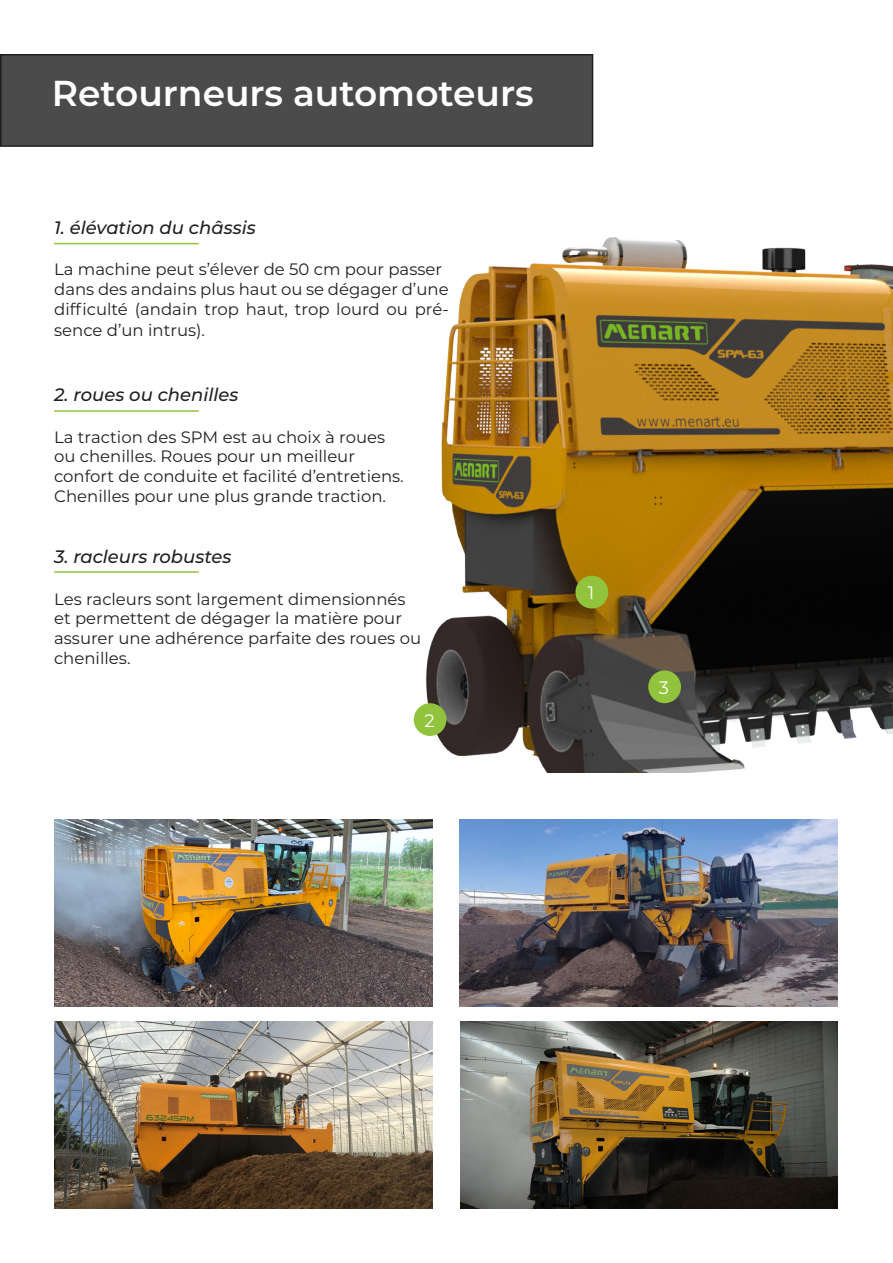
<style>
.page{position:relative;width:893px;height:1263px;background:#fff}
.page>*{position:absolute;margin:0;border:0;box-sizing:border-box;transform-origin:0 0}
.t1{font:600 36px "Montserrat";color:#fff}
.t2{font:italic 500 18px "Montserrat";color:#231f20}
.t3{font:18px "Montserrat";color:#fff}
.t4{font:16.5px/21.6px "Montserrat";color:#231f20}
</style>
<div class="page">
<img style="left:413px;top:237px;width:480px;height:536px">
<div style="left:1px;top:55px;width:592px;height:91px;background:#4a4b4a"></div>
<div style="left:0;top:54px;width:593px;height:93px;border:2px solid #231f20"></div>
<hr style="left:54px;top:243px;width:145px;height:1px;background:#92c33d">
<hr style="left:54px;top:410px;width:145px;height:2px;background:#92c33d">
<hr style="left:54px;top:571px;width:145px;height:2px;background:#92c33d">
<img style="left:54px;top:819px;width:379px;height:187px">
<img style="left:459px;top:819px;width:378px;height:187px">
<img style="left:54px;top:1022px;width:379px;height:187px">
<img style="left:460px;top:1022px;width:377px;height:187px">
<div style="left:414px;top:703px;width:32px;height:33px;background:#92c33d;border-radius:50%"></div>
<div style="left:575px;top:576px;width:33px;height:32px;background:#92c33d;border-radius:50%"></div>
<div style="left:648px;top:670px;width:33px;height:33px;background:#92c33d;border-radius:50%"></div>
<p class="t1" style="left:52px;top:68px;width:483px">Retourneurs automoteurs</p>
<p class="t2" style="left:54px;top:215px;width:203px">1. élévation du châssis</p>
<p class="t4" style="left:54px;top:258px;width:389px">La machine peut s’élever de 50 cm pour passer</p>
<p class="t4" style="left:54px;top:278px;width:396px">dans des andains plus haut ou se dégager d’une</p>
<p class="t4" style="left:54px;top:297px;width:396px">difficulté (andain trop haut, trop lourd ou pré&shy;sence d’un intrus).</p>
<p class="t2" style="left:54px;top:382px;width:186px">2. roues ou chenilles</p>
<p class="t4" style="left:54px;top:425px;width:333px">La traction des SPM est au choix à roues</p>
<p class="t4" style="left:54px;top:445px;width:302px">ou chenilles. Roues pour un meilleur</p>
<p class="t4" style="left:54px;top:465px;width:351px">confort de conduite et facilité d’entretiens.</p>
<p class="t4" style="left:54px;top:485px;width:333px">Chenilles pour une plus grande traction.</p>
<p class="t2" style="left:54px;top:544px;width:179px">3. racleurs robustes</p>
<p class="t4" style="left:54px;top:587px;width:353px">Les racleurs sont largement dimensionnés</p>
<p class="t4" style="left:54px;top:607px;width:349px">et permettent de dégager la matière pour</p>
<p class="t4" style="left:54px;top:627px;width:368px">assurer une adhérence parfaite des roues ou</p>
<p class="t4" style="left:54px;top:647px;width:78px">chenilles.</p>
<p class="t3" style="left:424px;top:708px;width:12px">2</p>
<p class="t3" style="left:588px;top:580px;width:8px">1</p>
<p class="t3" style="left:659px;top:675px;width:12px">3</p>
</div>
